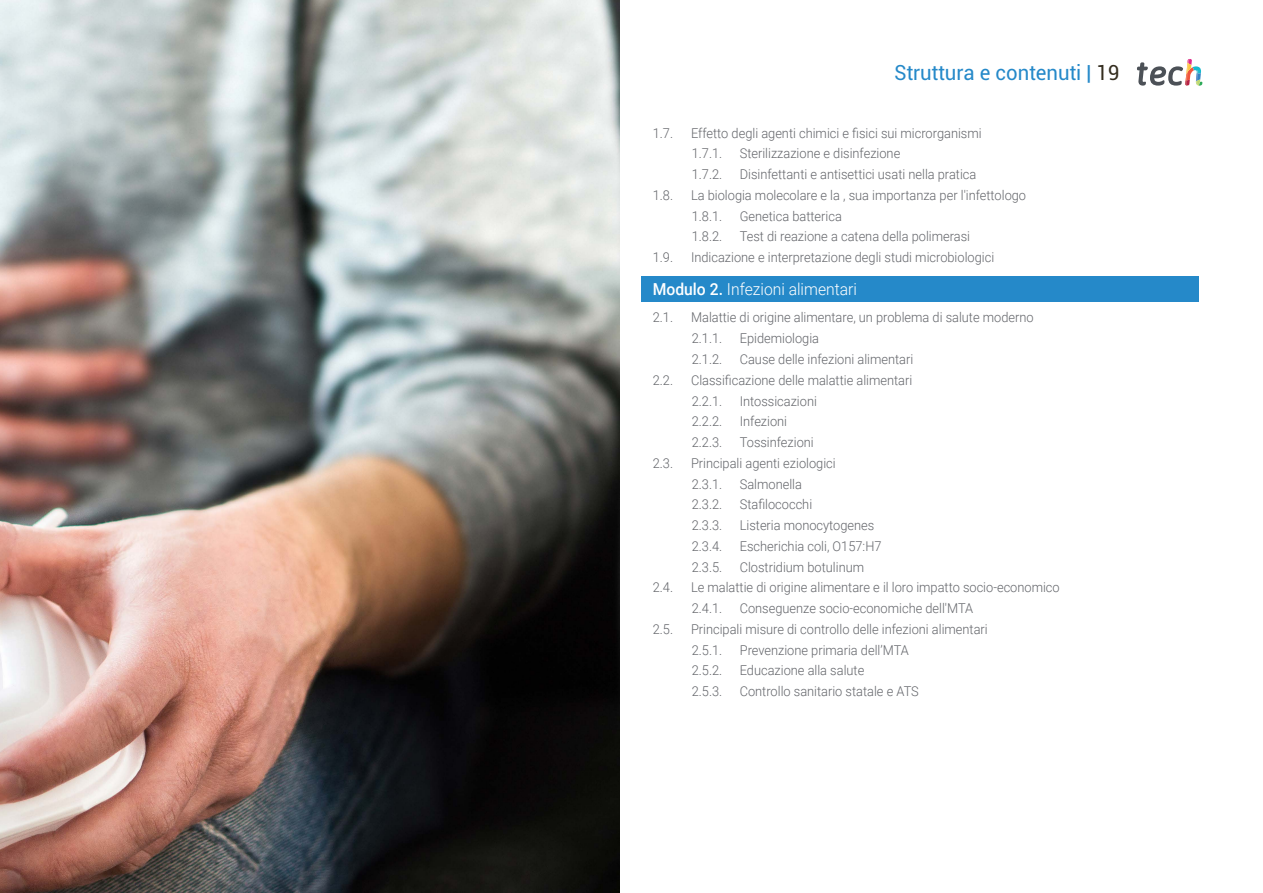
<style>
.page{position:relative;width:1263px;height:893px;background:#fff}
.page>*{position:absolute;margin:0;border:0;box-sizing:border-box;transform-origin:0 0}
.Sección___Pag{font:21px "Roboto";color:#2589c9}
.Nombre_módulo{font:300 16.5px "Roboto";color:#fff;scale:.95 1}
.Temario_nivel_2{font:300 13.5px "Roboto";color:#63656a;scale:.95 1}
.Temario1{font:300 13.5px "Roboto";color:#63656a;scale:.95 1}
.s1{color:#342d1f}
.s2{font-weight:500}
</style>
<div class="page">
<img style="left:0;top:0;width:620px;height:893px">
<svg style="left:1137px;top:59px;width:65px;height:27px"></svg>
<div style="left:642px;top:277px;width:557px;height:25px;background:#2589c9"></div>
<p class="Sección___Pag" style="left:894px;top:57px;width:227px">Struttura e contenuti | <span class="s1">19</span></p>
<p class="Temario1" style="left:653px;top:123px;width:23px">1.7.</p>
<p class="Temario1" style="left:691px;top:123px;width:307px">Effetto degli agenti chimici e fisici sui microrganismi</p>
<p class="Temario_nivel_2" style="left:692px;top:144px;width:34px">1.7.1.</p>
<p class="Temario_nivel_2" style="left:740px;top:144px;width:170px">Sterilizzazione e disinfezione</p>
<p class="Temario_nivel_2" style="left:692px;top:165px;width:34px">1.7.2.</p>
<p class="Temario_nivel_2" style="left:740px;top:165px;width:251px">Disinfettanti e antisettici usati nella pratica</p>
<p class="Temario1" style="left:653px;top:186px;width:23px">1.8.</p>
<p class="Temario1" style="left:691px;top:186px;width:354px">La biologia molecolare e la , sua importanza per l'infettologo</p>
<p class="Temario_nivel_2" style="left:692px;top:206px;width:34px">1.8.1.</p>
<p class="Temario_nivel_2" style="left:740px;top:206px;width:109px">Genetica batterica</p>
<p class="Temario_nivel_2" style="left:692px;top:227px;width:34px">1.8.2.</p>
<p class="Temario_nivel_2" style="left:740px;top:227px;width:244px">Test di reazione a catena della polimerasi</p>
<p class="Temario1" style="left:653px;top:248px;width:23px">1.9.</p>
<p class="Temario1" style="left:691px;top:248px;width:321px">Indicazione e interpretazione degli studi microbiologici</p>
<p class="Nombre_módulo" style="left:653px;top:278px;width:216px"><span class="s2">Modulo 2.</span> Infezioni alimentari</p>
<p class="Temario1" style="left:653px;top:308px;width:23px">2.1.</p>
<p class="Temario1" style="left:691px;top:308px;width:362px">Malattie di origine alimentare, un problema di salute moderno</p>
<p class="Temario_nivel_2" style="left:692px;top:329px;width:34px">2.1.1.</p>
<p class="Temario_nivel_2" style="left:740px;top:329px;width:85px">Epidemiologia</p>
<p class="Temario_nivel_2" style="left:692px;top:350px;width:34px">2.1.2.</p>
<p class="Temario_nivel_2" style="left:740px;top:350px;width:184px">Cause delle infezioni alimentari</p>
<p class="Temario1" style="left:653px;top:370px;width:23px">2.2.</p>
<p class="Temario1" style="left:691px;top:370px;width:234px">Classificazione delle malattie alimentari</p>
<p class="Temario_nivel_2" style="left:692px;top:391px;width:34px">2.2.1.</p>
<p class="Temario_nivel_2" style="left:740px;top:391px;width:83px">Intossicazioni</p>
<p class="Temario_nivel_2" style="left:692px;top:412px;width:34px">2.2.2.</p>
<p class="Temario_nivel_2" style="left:740px;top:412px;width:51px">Infezioni</p>
<p class="Temario_nivel_2" style="left:692px;top:433px;width:34px">2.2.3.</p>
<p class="Temario_nivel_2" style="left:740px;top:433px;width:79px">Tossinfezioni</p>
<p class="Temario1" style="left:653px;top:453px;width:23px">2.3.</p>
<p class="Temario1" style="left:691px;top:453px;width:154px">Principali agenti eziologici</p>
<p class="Temario_nivel_2" style="left:692px;top:474px;width:34px">2.3.1.</p>
<p class="Temario_nivel_2" style="left:740px;top:474px;width:67px">Salmonella</p>
<p class="Temario_nivel_2" style="left:692px;top:495px;width:34px">2.3.2.</p>
<p class="Temario_nivel_2" style="left:740px;top:495px;width:78px">Stafilococchi</p>
<p class="Temario_nivel_2" style="left:692px;top:516px;width:34px">2.3.3.</p>
<p class="Temario_nivel_2" style="left:740px;top:516px;width:143px">Listeria monocytogenes</p>
<p class="Temario_nivel_2" style="left:692px;top:536px;width:34px">2.3.4.</p>
<p class="Temario_nivel_2" style="left:740px;top:536px;width:151px">Escherichia coli, O157:H7</p>
<p class="Temario_nivel_2" style="left:692px;top:557px;width:34px">2.3.5.</p>
<p class="Temario_nivel_2" style="left:740px;top:557px;width:132px">Clostridium botulinum</p>
<p class="Temario1" style="left:653px;top:578px;width:23px">2.4.</p>
<p class="Temario1" style="left:691px;top:578px;width:390px">Le malattie di origine alimentare e il loro impatto socio-economico</p>
<p class="Temario_nivel_2" style="left:692px;top:599px;width:34px">2.4.1.</p>
<p class="Temario_nivel_2" style="left:740px;top:599px;width:247px">Conseguenze socio-economiche dell'MTA</p>
<p class="Temario1" style="left:653px;top:619px;width:23px">2.5.</p>
<p class="Temario1" style="left:691px;top:619px;width:314px">Principali misure di controllo delle infezioni alimentari</p>
<p class="Temario_nivel_2" style="left:692px;top:640px;width:34px">2.5.1.</p>
<p class="Temario_nivel_2" style="left:740px;top:640px;width:179px">Prevenzione primaria dell’MTA</p>
<p class="Temario_nivel_2" style="left:692px;top:661px;width:34px">2.5.2.</p>
<p class="Temario_nivel_2" style="left:740px;top:661px;width:133px">Educazione alla salute</p>
<p class="Temario_nivel_2" style="left:692px;top:682px;width:34px">2.5.3.</p>
<p class="Temario_nivel_2" style="left:740px;top:682px;width:190px">Controllo sanitario statale e ATS</p>
</div>
